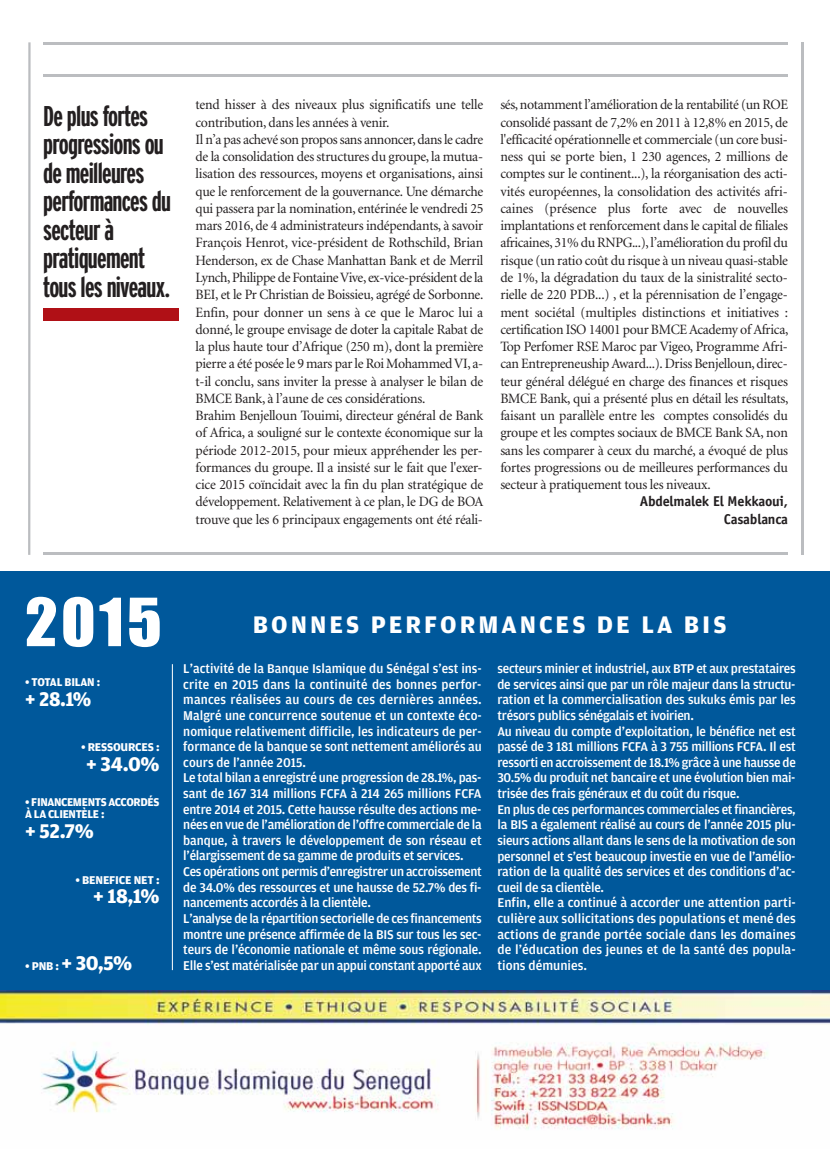
<style>
.page{position:relative;width:830px;height:1149px;background:#fff}
.page>*{position:absolute;margin:0;border:0;box-sizing:border-box;transform-origin:0 0}
.t1{font:61.2px "Impact";color:#fff;scale:1.05 1}
.t2{font:700 extra-condensed 28.5px/28.5px "Interstate";letter-spacing:-.025em;color:#231f20}
.t3{font:700 25.5px "Amplitude";letter-spacing:.115em;color:#fff}
.t4{font:700 21px "Amplitude";letter-spacing:-.02em;color:#fff}
.t5{font:14.25px/17.2px "Minion";letter-spacing:-.02em;color:#231f20}
.t6{font:700 14.25px/17.2px "Officina Sans";letter-spacing:-.015em;color:#231f20;text-align:right}
.t7{font:500 13.5px/15.6px "Amplitude";letter-spacing:-.02em;color:#fff}
.t8{font:700 12px/12px "Amplitude";letter-spacing:-.03em;color:#fff}
.s1{font-size:12px}
</style>
<div class="page">
<div style="left:43px;top:308px;width:135px;height:13px;background:#b01016"></div>
<hr style="left:43px;top:552px;width:744px;height:2px;background:#bbbdc0">
<hr style="left:28px;top:42px;width:3px;height:512px;background:#bbbdc0">
<hr style="left:800px;top:42px;width:2px;height:512px;background:#bbbdc0">
<hr style="left:43px;top:42px;width:744px;height:3px;background:#bbbdc0">
<hr style="left:43px;top:75px;width:744px;height:2px;background:#bbbdc0">
<div style="left:0;top:571px;width:829px;height:574px;background:#00589b"></div>
<hr style="left:172px;top:664px;width:1px;height:305px;background:#fff">
<img style="left:0;top:990px;width:829px;height:155px">
<h2 class="t2" style="left:43px;top:104px;width:129px">De plus fortes progressions ou de meilleures performances du secteur à pratiquement tous les niveaux.</h2>
<p class="t5" style="left:195px;top:97px;width:289px">tend hisser à des niveaux plus significatifs une telle contribution, dans les années à venir.<br>Il n’a pas achevé son propos sans annoncer, dans le cadre de la consolidation des structures du groupe, la mutua&shy;lisation des ressources, moyens et organisations, ainsi que le renforcement de la gouvernance. Une démarche qui passera par la nomination, entérinée le vendredi 25 mars 2016, de 4 administrateurs indépendants, à savoir François Henrot, vice-président de Rothschild, Brian Henderson, ex de Chase Manhattan Bank et de Merril Lynch, Philippe de Fontaine Vive, ex-vice-président de la BEI, et le Pr Christian de Boissieu, agrégé de Sorbonne.<br>Enfin, pour donner un sens à ce que le Maroc lui a donné, le groupe envisage de doter la capitale Rabat de la plus haute tour d’Afrique (250 m), dont la première pierre a été posée le 9 mars par le Roi Mohammed VI, a&shy;t-il conclu, sans inviter la presse à analyser le bilan de BMCE Bank, à l’aune de ces considérations.<br>Brahim Benjelloun Touimi, directeur général de Bank of Africa, a souligné sur le contexte économique sur la période 2012-2015, pour mieux appréhender les per&shy;formances du groupe. Il a insisté sur le fait que l'exer&shy;cice 2015 coïncidait avec la fin du plan stratégique de développement. Relativement à ce plan, le DG de BOA trouve que les 6 principaux engagements ont été réali-</p>
<p class="t5" style="left:500px;top:97px;width:289px;text-align:justify">sés, notamment l’amélioration de la rentabilité (un ROE consolidé passant de 7,2% en 2011 à 12,8% en 2015, de l'efficacité opérationnelle et commerciale (un core busi&shy;ness qui se porte bien, 1 230 agences, 2 millions de comptes sur le continent...), la réorganisation des acti&shy;vités européennes, la consolidation des activités afri&shy;caines (présence plus forte avec de nouvelles implantations et renforcement dans le capital de filiales africaines, 31% du RNPG...), l’amélioration du profil du risque (un ratio coût du risque à un niveau quasi-stable de 1%, la dégradation du taux de la sinistralité secto&shy;rielle de 220 PDB...) , et la pérennisation de l’engage&shy;ment sociétal (multiples distinctions et initiatives : certification ISO 14001 pour BMCE Academy of Africa, Top Perfomer RSE Maroc par Vigeo, Programme Afri&shy;can Entrepreneuship Award...). Driss Benjelloun, direc&shy;teur général délégué en charge des finances et risques BMCE Bank, qui a présenté plus en détail les résultats, faisant un parallèle entre les comptes consolidés du groupe et les comptes sociaux de BMCE Bank SA, non sans les comparer à ceux du marché, a évoqué de plus fortes progressions ou de meilleures performances du secteur à pratiquement tous les niveaux.</p>
<p class="t6" style="left:639px;top:494px;width:150px">Abdelmalek El Mekkaoui,<br>Casablanca</p>
<h1 class="t1" style="left:25px;top:602px;width:132px">2015</h1>
<p class="t8" style="left:25px;top:677px;width:77px">• TOTAL BILAN :</p>
<h3 class="t4" style="left:25px;top:690px;width:68px">+ 28.1%</h3>
<p class="t8" style="left:81px;top:742px;width:80px">• RESSOURCES :</p>
<h3 class="t4" style="left:86px;top:755px;width:75px">+ 34.0%</h3>
<p class="t8" style="left:25px;top:797px;width:136px">• FINANCEMENTS ACCORDÉS<br>À LA CLIENTÈLE :</p>
<h3 class="t4" style="left:25px;top:822px;width:70px">+ 52.7%</h3>
<p class="t8" style="left:76px;top:874px;width:85px">• BENEFICE NET :</p>
<h3 class="t4" style="left:93px;top:887px;width:68px">+ 18,1%</h3>
<h3 class="t4" style="left:25px;top:954px;width:108px"><span class="s1">• PNB :</span> + 30,5%</h3>
<h3 class="t3" style="left:253px;top:614px;width:475px">BONNES PERFORMANCES DE LA BIS</h3>
<p class="t7" style="left:183px;top:661px;width:300px">L’activité de la Banque Islamique du Sénégal s’est ins&shy;crite en 2015 dans la continuité des bonnes perfor&shy;mances réalisées au cours de ces dernières années.<br>Malgré une concurrence soutenue et un contexte éco&shy;nomique relativement difficile, les indicateurs de per&shy;formance de la banque se sont nettement améliorés au cours de l’année 2015.<br>Le total bilan a enregistré une progression de 28.1%, pas&shy;sant de 167 314 millions FCFA à 214 265 millions FCFA entre 2014 et 2015. Cette hausse résulte des actions me&shy;nées en vue de l’amélioration de l’offre commerciale de la banque, à travers le développement de son réseau et l’élargissement de sa gamme de produits et services.<br>Ces opérations ont permis d’enregistrer un accroissement de 34.0% des ressources et une hausse de 52.7% des fi&shy;nancements accordés à la clientèle.<br>L’analyse de la répartition sectorielle de ces financements montre une présence affirmée de la BIS sur tous les sec&shy;teurs de l’économie nationale et même sous régionale.<br>Elle s’est matérialisée par un appui constant apporté aux</p>
<p class="t7" style="left:497px;top:661px;width:300px">secteurs minier et industriel, aux BTP et aux prestataires de services ainsi que par un rôle majeur dans la structu&shy;ration et la commercialisation des sukuks émis par les trésors publics sénégalais et ivoirien.<br>Au niveau du compte d’exploitation, le bénéfice net est passé de 3 181 millions FCFA à 3 755 millions FCFA. Il est ressorti en accroissement de 18.1% grâce à une hausse de 30.5% du produit net bancaire et une évolution bien mai&shy;trisée des frais généraux et du coût du risque.<br>En plus de ces performances commerciales et financières, la BIS a également réalisé au cours de l’année 2015 plu&shy;sieurs actions allant dans le sens de la motivation de son personnel et s’est beaucoup investie en vue de l’amélio&shy;ration de la qualité des services et des conditions d’ac&shy;cueil de sa clientèle.<br>Enfin, elle a continué à accorder une attention parti&shy;culière aux sollicitations des populations et mené des actions de grande portée sociale dans les domaines de l’éducation des jeunes et de la santé des popula&shy;tions démunies.</p>
</div>
